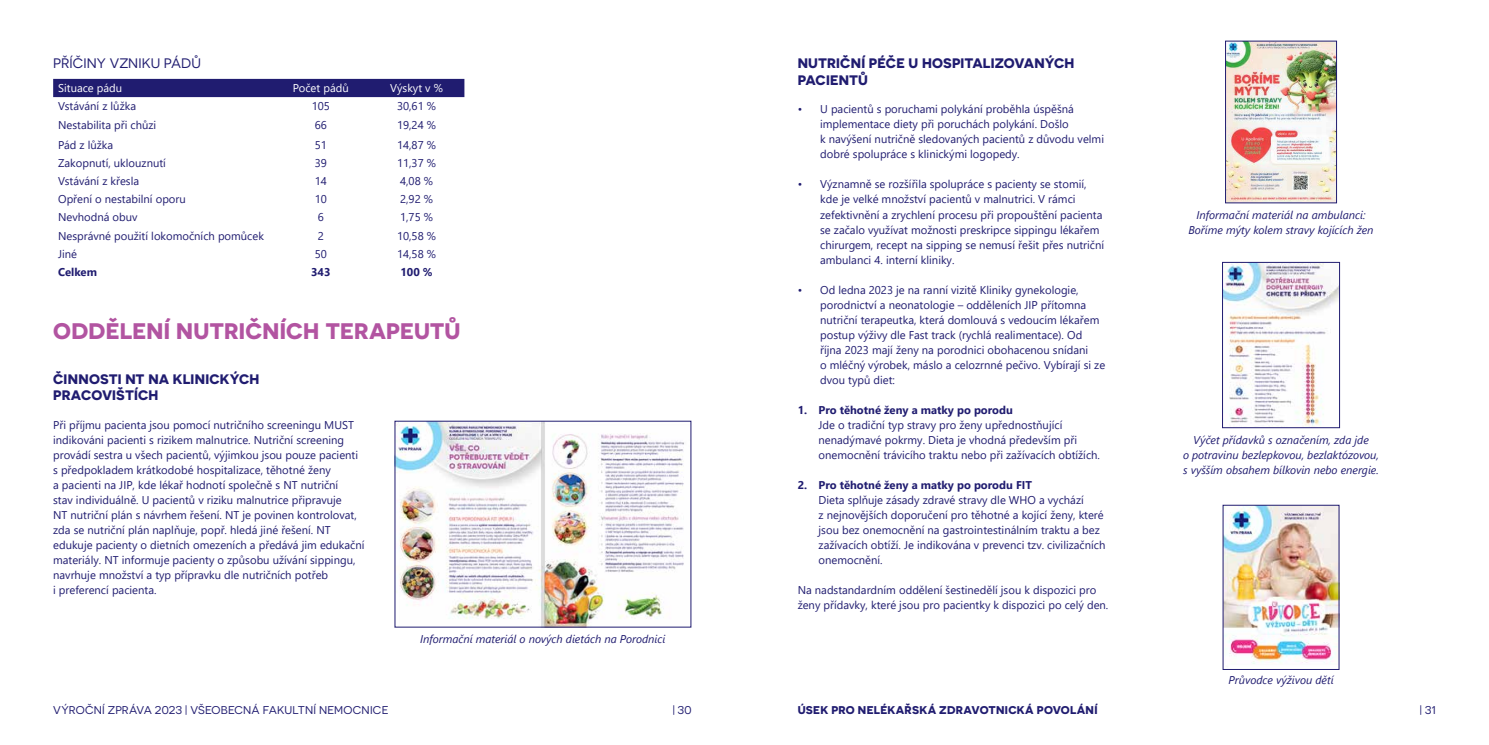
<style>
.page{position:relative;width:1489px;height:745px;background:#fff}
.page>*{position:absolute;margin:0;border:0;box-sizing:border-box;transform-origin:0 0}
.Nadpis{font:700 22.5px "Novecentosanswide";letter-spacing:.01em;color:#b254a1}
.Podnadpis_1{font:700 13.75px/16.5px "Novecentosanswide";letter-spacing:.01em;color:#201c70}
.Podnadpis_1-2{font:13.75px "Novecentosanswide";letter-spacing:.005em;color:#201c70}
.txt{font:11.25px/15px "Segoe UI";color:#201c70}
.txt-2{font:italic 11.25px/15px "Segoe UI";color:#201c70;text-align:center}
.txt-3{font:11.25px "Novecentosanswide";letter-spacing:.01em;color:#201c70}
.txt-4{font:700 11.25px "Novecentosanswide";letter-spacing:.025em;color:#201c70}
.t1{font:11.25px "Segoe UI";color:#fff}
.t2{font:700 11.25px "Segoe UI";color:#201c70}
.s1{font-weight:700}
</style>
<div class="page">
<div style="left:53px;top:79px;width:411px;height:18px;background:#201c70"></div>
<img style="left:396px;top:422px;width:288px;height:203px">
<img style="left:1227px;top:43px;width:107px;height:158px">
<div style="left:1225px;top:41px;width:111px;height:162px;border:1px solid #201c70"></div>
<img style="left:1224px;top:264px;width:113px;height:162px">
<div style="left:1222px;top:262px;width:117px;height:166px;border:1px solid #201c70"></div>
<img style="left:1224px;top:506px;width:113px;height:158px">
<p class="Podnadpis_1-2" style="left:53px;top:55px;width:149px">PŘÍČINY VZNIKU PÁDŮ</p>
<p class="t1" style="left:58px;top:77px;width:66px">Situace pádu</p>
<p class="t1" style="left:293px;top:77px;width:57px">Počet pádů</p>
<p class="t1" style="left:390px;top:77px;width:54px">Výskyt v %</p>
<p class="txt" style="left:58px;top:98px;width:79px">Vstávání z lůžka</p>
<p class="txt" style="left:312px;top:98px;width:20px">105</p>
<p class="txt" style="left:397px;top:98px;width:40px">30,61 %</p>
<p class="txt" style="left:58px;top:116px;width:100px">Nestabilita při chůzi</p>
<p class="txt" style="left:315px;top:116px;width:14px">66</p>
<p class="txt" style="left:397px;top:116px;width:40px">19,24 %</p>
<p class="txt" style="left:58px;top:136px;width:57px">Pád z lůžka</p>
<p class="txt" style="left:315px;top:136px;width:14px">51</p>
<p class="txt" style="left:397px;top:136px;width:40px">14,87 %</p>
<p class="txt" style="left:58px;top:154px;width:109px">Zakopnutí, uklouznutí</p>
<p class="txt" style="left:315px;top:154px;width:14px">39</p>
<p class="txt" style="left:397px;top:154px;width:40px">11,37 %</p>
<p class="txt" style="left:58px;top:172px;width:82px">Vstávání z křesla</p>
<p class="txt" style="left:315px;top:172px;width:14px">14</p>
<p class="txt" style="left:400px;top:172px;width:34px">4,08 %</p>
<p class="txt" style="left:58px;top:190px;width:129px">Opření o nestabilní oporu</p>
<p class="txt" style="left:315px;top:190px;width:14px">10</p>
<p class="txt" style="left:400px;top:190px;width:34px">2,92 %</p>
<p class="txt" style="left:58px;top:209px;width:81px">Nevhodná obuv</p>
<p class="txt" style="left:318px;top:209px;width:8px">6</p>
<p class="txt" style="left:400px;top:209px;width:34px">1,75 %</p>
<p class="txt" style="left:58px;top:227px;width:207px">Nesprávné použití lokomočních pomůcek</p>
<p class="txt" style="left:318px;top:227px;width:8px">2</p>
<p class="txt" style="left:397px;top:227px;width:40px">10,58 %</p>
<p class="txt" style="left:58px;top:245px;width:20px">Jiné</p>
<p class="txt" style="left:315px;top:245px;width:14px">50</p>
<p class="txt" style="left:397px;top:245px;width:40px">14,58 %</p>
<p class="t2" style="left:58px;top:261px;width:40px">Celkem</p>
<p class="t2" style="left:311px;top:261px;width:21px">343</p>
<p class="t2" style="left:400px;top:261px;width:34px">100 %</p>
<p class="Nadpis" style="left:53px;top:316px;width:409px">ODDĚLENÍ NUTRIČNÍCH TERAPEUTŮ</p>
<p class="Podnadpis_1" style="left:53px;top:370px;width:208px">ČINNOSTI NT NA KLINICKÝCH<br>PRACOVIŠTÍCH</p>
<p class="txt" style="left:53px;top:416px;width:313px">Při příjmu pacienta jsou pomocí nutričního screeningu MUST indikováni pacienti s rizikem malnutrice. Nutriční screening provádí sestra u všech pacientů, výjimkou jsou pouze pacienti s předpokladem krátkodobé hospitalizace, těhotné ženy<br>a pacienti na JIP, kde lékař hodnotí společně s NT nutriční<br>stav individuálně. U pacientů v riziku malnutrice připravuje<br>NT nutriční plán s návrhem řešení. NT je povinen kontrolovat, zda se nutriční plán naplňuje, popř. hledá jiné řešení. NT edukuje pacienty o dietních omezeních a předává jim edukační materiály. NT informuje pacienty o způsobu užívání sippingu, navrhuje množství a typ přípravku dle nutričních potřeb<br>i preferencí pacienta.</p>
<p class="txt-2" style="left:420px;top:629px;width:247px">Informační materiál o nových dietách na Porodnici</p>
<p class="Podnadpis_1" style="left:797px;top:55px;width:278px">NUTRIČNÍ PÉČE U HOSPITALIZOVANÝCH<br>PACIENTŮ</p>
<p class="txt" style="left:820px;top:101px;width:285px;text-indent:-22px">• U pacientů s poruchami polykání proběhla úspěšná implementace diety při poruchách polykání. Došlo<br>k navýšení nutričně sledovaných pacientů z důvodu velmi dobré spolupráce s klinickými logopedy.</p>
<p class="txt" style="left:820px;top:176px;width:285px;text-indent:-22px">• Významně se rozšířila spolupráce s pacienty se stomií, kde je velké množství pacientů v malnutrici. V rámci zefektivnění a zrychlení procesu při propouštění pacienta se začalo využívat možnosti preskripce sippingu lékařem chirurgem, recept na sipping se nemusí řešit přes nutriční ambulanci 4. interní kliniky.</p>
<p class="txt" style="left:820px;top:281px;width:286px;text-indent:-22px">• Od ledna 2023 je na ranní vizitě Kliniky gynekologie, porodnictví a neonatologie – odděleních JIP přítomna nutriční terapeutka, která domlouvá s vedoucím lékařem postup výživy dle Fast track (rychlá realimentace). Od října 2023 mají ženy na porodnici obohacenou snídani<br>o mléčný výrobek, máslo a celozrnné pečivo. Vybírají si ze dvou typů diet:</p>
<p class="txt" style="left:818px;top:401px;width:283px;text-indent:-21px"><span class="s1">1. Pro těhotné ženy a matky po porodu<br></span>Jde o tradiční typ stravy pro ženy upřednostňující nenadýmavé pokrmy. Dieta je vhodná především při onemocnění trávicího traktu nebo při zažívacích obtížích.</p>
<p class="txt" style="left:818px;top:476px;width:288px;text-indent:-21px"><span class="s1">2. Pro těhotné ženy a matky po porodu FIT<br></span>Dieta splňuje zásady zdravé stravy dle WHO a vychází<br>z nejnovějších doporučení pro těhotné a kojící ženy, které jsou bez onemocnění na gastrointestinálním traktu a bez zažívacích obtíží. Je indikována v prevenci tzv. civilizačních onemocnění.</p>
<p class="txt" style="left:797px;top:581px;width:312px">Na nadstandardním oddělení šestinedělí jsou k dispozici pro ženy přídavky, které jsou pro pacientky k dispozici po celý den.</p>
<p class="txt-2" style="left:1188px;top:205px;width:187px">Informační materiál na ambulanci:<br>Boříme mýty kolem stravy kojících žen</p>
<p class="txt-2" style="left:1182px;top:430px;width:197px">Výčet přídavků s označením, zda jde<br>o potravinu bezlepkovou, bezlaktózovou, s vyšším obsahem bílkovin nebo energie.</p>
<p class="txt-2" style="left:1228px;top:670px;width:107px">Průvodce výživou dětí</p>
<p class="txt-3" style="left:53px;top:703px;width:337px">VÝROČNÍ ZPRÁVA 2023 | VŠEOBECNÁ FAKULTNÍ NEMOCNICE</p>
<p class="txt-4" style="left:797px;top:703px;width:301px">ÚSEK PRO NELÉKAŘSKÁ ZDRAVOTNICKÁ POVOLÁNÍ</p>
<p class="txt-3" style="left:672px;top:703px;width:20px">| 30</p>
<p class="txt-3" style="left:1419px;top:703px;width:18px">| 31</p>
</div>
